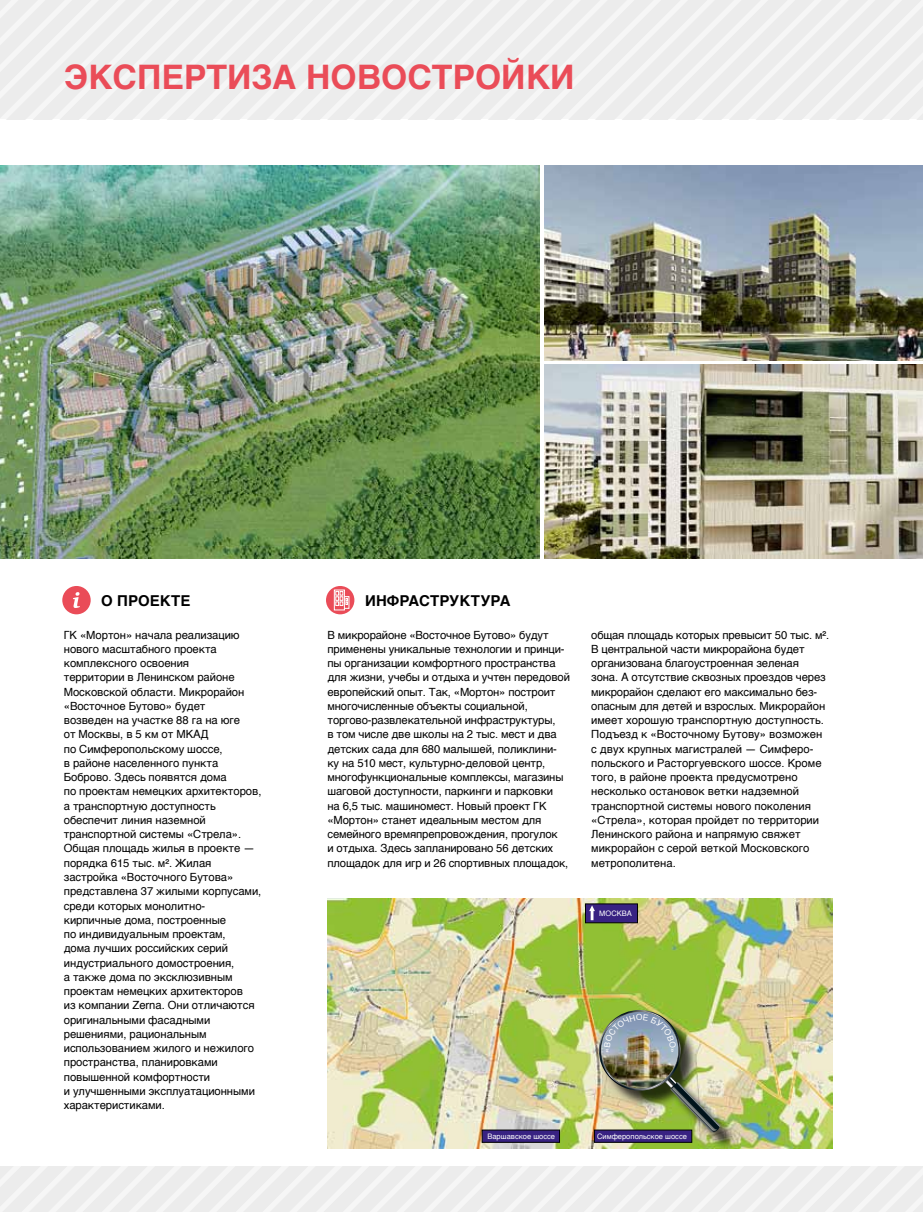
<style>
.page{position:relative;width:923px;height:1212px;background:#fff}
.page>*{position:absolute;margin:0;border:0;box-sizing:border-box;transform-origin:0 0}
.t1{font:700 33.75px "Helvetica TF";color:#ea4c58}
.t2{font:700 15px "Helvetica TF";letter-spacing:.005em;color:#000}
.t3{font:11.25px/14.2px "Helvetica TF";letter-spacing:-.005em;color:#000}
.t4{font:7.5px "Helvetica TF";color:#fff}
</style>
<div class="page">
<svg style="left:0;top:0;width:923px;height:119px"></svg>
<svg style="left:0;top:1166px;width:923px;height:46px"></svg>
<div style="left:62px;top:586px;width:29px;height:28px;background:#ea4c58;border-radius:50%"></div>
<svg style="left:73px;top:592px;width:7px;height:16px"></svg>
<svg style="left:326px;top:586px;width:28px;height:28px"></svg>
<div style="left:341px;top:596px;width:8px;height:13px;border:1px solid #fff"></div>
<div style="left:334px;top:590px;width:11px;height:20px;background:#ea4c58;border:1px solid #fff"></div>
<svg style="left:335px;top:591px;width:13px;height:15px"></svg>
<img style="left:0;top:166px;width:540px;height:393px">
<img style="left:544px;top:166px;width:379px;height:195px">
<img style="left:544px;top:364px;width:379px;height:194px">
<img style="left:327px;top:898px;width:506px;height:250px">
<div style="left:585px;top:904px;width:53px;height:19px;background:#382282;border:1px solid #000"></div>
<svg style="left:589px;top:905px;width:6px;height:15px"></svg>
<div style="left:594px;top:1130px;width:98px;height:12px;background:#382282;border:1px solid #000"></div>
<div style="left:482px;top:1130px;width:78px;height:12px;background:#382282;border:1px solid #000"></div>
<div style="left:601px;top:1012px;width:136px;height:138px;background:#000;opacity:.75"></div>
<img style="left:599px;top:1010px;width:121px;height:122px">
<h1 class="t1" style="left:64px;top:50px;width:512px">Экспертиза новостройки</h1>
<h2 class="t2" style="left:101px;top:588px;width:91px">О проекте</h2>
<h2 class="t2" style="left:365px;top:588px;width:147px">Инфраструктура</h2>
<p class="t3" style="left:64px;top:628px;width:199px">ГК «Мортон» начала реализацию нового масштабного проекта комплексного освоения<br>территории в Ленинском районе<br>Московской области. Микрорайон «Восточное Бутово» будет<br>возведен на участке 88 га на юге<br>от Москвы, в 5 км от МКАД<br>по Симферопольскому шоссе,<br>в районе населенного пункта<br>Боброво. Здесь появятся дома<br>по проектам немецких архитекторов, а транспортную доступность обеспечит линия наземной транспортной системы «Стрела».<br>Общая площадь жилья в проекте — порядка 615 тыс. м². Жилая застройка «Восточного Бутова» представлена 37 жилыми корпусами, среди которых монолитно&shy;кирпичные дома, построенные<br>по индивидуальным проектам,<br>дома лучших российских серий индустриального домостроения,<br>а также дома по эксклюзивным проектам немецких архитекторов<br>из компании Zerna. Они отличаются оригинальными фасадными решениями, рациональным использованием жилого и нежилого пространства, планировками повышенной комфортности<br>и улучшенными эксплуатационными характеристиками.</p>
<p class="t3" style="left:327px;top:628px;width:244px">В микрорайоне «Восточное Бутово» будут применены уникальные технологии и принци&shy;пы организации комфортного пространства для жизни, учебы и отдыха и учтен передовой европейский опыт. Так, «Мортон» построит многочисленные объекты социальной, торгово‑развлекательной инфраструктуры,<br>в том числе две школы на 2 тыс. мест и два детских сада для 680 малышей, поликлини&shy;ку на 510 мест, культурно-деловой центр, многофункциональные комплексы, магазины шаговой доступности, паркинги и парковки<br>на 6,5 тыс. машиномест. Новый проект ГК «Мортон» станет идеальным местом для семейного времяпрепровождения, прогулок<br>и отдыха. Здесь запланировано 56 детских площадок для игр и 26 спортивных площадок,</p>
<p class="t3" style="left:591px;top:628px;width:239px">общая площадь которых превысит 50 тыс. м².<br>В центральной части микрорайона будет организована благоустроенная зеленая<br>зона. А отсутствие сквозных проездов через микрорайон сделают его максимально без&shy;опасным для детей и взрослых. Микрорайон имеет хорошую транспортную доступность.<br>Подъезд к «Восточному Бутову» возможен с двух крупных магистралей — Симферо&shy;польского и Расторгуевского шоссе. Кроме того, в районе проекта предусмотрено несколько остановок ветки надземной транспортной системы нового поколения «Стрела», которая пройдет по территории Ленинского района и напрямую свяжет микрорайон с серой веткой Московского метрополитена.</p>
<p class="t4" style="left:599px;top:908px;width:34px">МОСКВА</p>
<p class="t4" style="left:487px;top:1130px;width:69px">Варшавское шоссе</p>
<p class="t4" style="left:597px;top:1130px;width:91px">Симферопольское шоссе</p>
</div>
